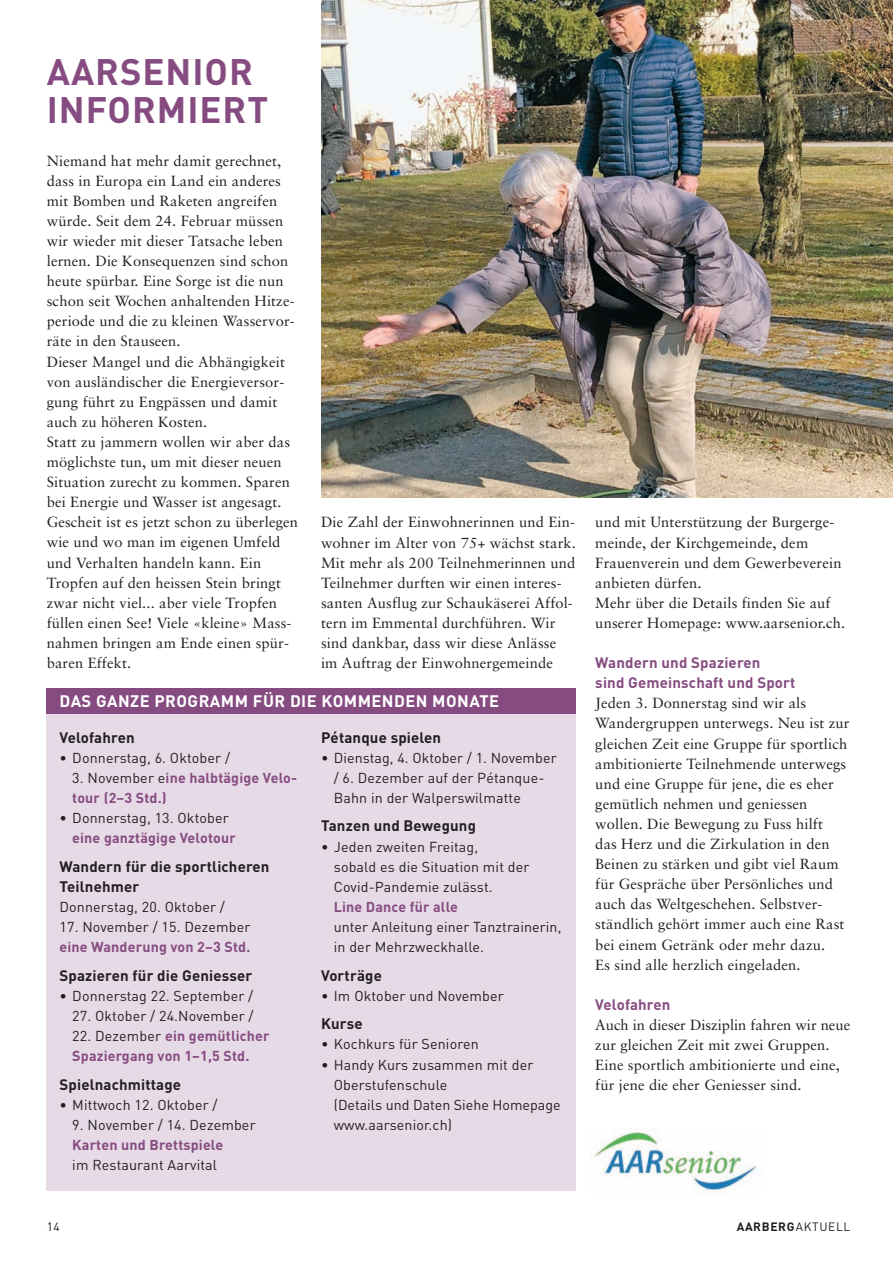
<style>
.page{position:relative;width:893px;height:1263px;background:#fff}
.page>*{position:absolute;margin:0;border:0;box-sizing:border-box;transform-origin:0 0}
.t1{font:700 36.45px/38.4px "DIN";letter-spacing:.025em;color:#864c81}
.t2{font:700 16.5px "DIN";letter-spacing:.025em;color:#fff}
.t3{font:700 15px/20.1px "DIN";letter-spacing:.01em;color:#231f20}
.t4{font:700 15px/20.1px "DIN";letter-spacing:.01em;color:#864c81}
.t5{font:14.7px/20.1px "Sabon";letter-spacing:.01em;color:#231f20}
.t6{font:14.25px/20.1px "DIN";letter-spacing:.01em;color:#231f20}
.t7{font:700 14.25px/20.1px "DIN";letter-spacing:.01em;color:#864c81}
.t8{font:700 12px "DIN";letter-spacing:.055em;color:#231f20}
.t9{font:12px "DIN";color:#231f20}
.s1{font-weight:400;color:#231f20}
.s2{font-weight:400}
</style>
<div class="page">
<div style="left:47px;top:701px;width:529px;height:490px;background:#e6dae6"></div>
<div style="left:47px;top:688px;width:529px;height:26px;background:#864c81"></div>
<img style="left:321px;top:0;width:572px;height:497px">
<img style="left:591px;top:1131px;width:166px;height:60px">
<h1 class="t1" style="left:47px;top:53px;width:223px">AARSENIOR<br>INFORMIERT</h1>
<p class="t5" style="left:47px;top:152px;width:253px">Niemand hat mehr damit gerechnet, dass in Europa ein Land ein anderes mit Bomben und Raketen angreifen würde. Seit dem 24. Februar müssen wir wieder mit dieser Tatsache leben lernen. Die Konsequenzen sind schon heute spürbar. Eine Sorge ist die nun schon seit Wochen anhaltenden Hitze&shy;periode und die zu kleinen Wasservor&shy;räte in den Stauseen.<br>Dieser Mangel und die Abhängigkeit von ausländischer die Energieversor&shy;gung führt zu Engpässen und damit auch zu höheren Kosten.<br>Statt zu jammern wollen wir aber das möglichste tun, um mit dieser neuen Situation zurecht zu kommen. Sparen bei Energie und Wasser ist angesagt.<br>Gescheit ist es jetzt schon zu überlegen wie und wo man im eigenen Umfeld und Verhalten handeln kann. Ein Tropfen auf den heissen Stein bringt zwar nicht viel... aber viele Tropfen füllen einen See! Viele «kleine» Mass&shy;nahmen bringen am Ende einen spür&shy;baren Effekt.</p>
<p class="t5" style="left:321px;top:513px;width:256px">Die Zahl der Einwohnerinnen und Ein&shy;wohner im Alter von 75+ wächst stark.<br>Mit mehr als 200 Teilnehmerinnen und Teilnehmer durften wir einen interes&shy;santen Ausflug zur Schaukäserei Affol&shy;tern im Emmental durchführen. Wir sind dankbar, dass wir diese Anlässe im Auftrag der Einwohnergemeinde</p>
<p class="t2" style="left:60px;top:691px;width:441px">DAS GANZE PROGRAMM FÜR DIE KOMMENDEN MONATE</p>
<p class="t3" style="left:60px;top:727px;width:77px">Velofahren</p>
<p class="t6" style="left:60px;top:748px;width:172px">• Donnerstag, 6. Oktober /</p>
<p class="t7" style="left:72px;top:768px;width:226px"><span class="s1">3. November e</span>ine halbtägige Velo&shy;tour (2–3 Std.)</p>
<p class="t6" style="left:60px;top:808px;width:171px">• Donnerstag, 13. Oktober</p>
<p class="t7" style="left:72px;top:828px;width:165px">eine ganztägige Velotour</p>
<p class="t3" style="left:60px;top:856px;width:212px">Wandern für die sportlicheren<br>Teilnehmer</p>
<p class="t6" style="left:60px;top:897px;width:167px">Donnerstag, 20. Oktober /</p>
<p class="t6" style="left:60px;top:917px;width:192px">17. November / 15. Dezember</p>
<p class="t7" style="left:60px;top:937px;width:192px">eine Wanderung von 2–3 Std.</p>
<p class="t3" style="left:60px;top:965px;width:194px">Spazieren für die Geniesser</p>
<p class="t6" style="left:60px;top:986px;width:195px">• Donnerstag 22. September /</p>
<p class="t6" style="left:72px;top:1006px;width:183px">27. Oktober / 24.November /</p>
<p class="t7" style="left:72px;top:1026px;width:199px"><span class="s1">22. Dezember</span> ein gemütlicher<br>Spaziergang von 1–1,5 Std.</p>
<p class="t3" style="left:60px;top:1074px;width:123px">Spielnachmittage</p>
<p class="t6" style="left:60px;top:1095px;width:160px">• Mittwoch 12. Oktober /</p>
<p class="t6" style="left:72px;top:1115px;width:185px">9. November / 14. Dezember</p>
<p class="t7" style="left:72px;top:1135px;width:152px">Karten und Brettspiele</p>
<p class="t6" style="left:72px;top:1155px;width:146px">im Restaurant Aarvital</p>
<p class="t3" style="left:321px;top:727px;width:122px">Pétanque spielen</p>
<p class="t6" style="left:334px;top:748px;width:224px;text-indent:-13px">• Dienstag, 4. Oktober / 1. November / 6. Dezember auf der Pétanque-<br>Bahn in der Walperswilmatte</p>
<p class="t3" style="left:321px;top:816px;width:156px">Tanzen und Bewegung</p>
<p class="t6" style="left:334px;top:836px;width:197px;text-indent:-13px">• Jeden zweiten Freitag,<br>sobald es die Situation mit der<br>Covid-Pandemie zulässt.</p>
<p class="t7" style="left:334px;top:897px;width:126px">Line Dance für alle</p>
<p class="t6" style="left:334px;top:917px;width:229px">unter Anleitung einer Tanztrainerin, in der Mehrzweckhalle.</p>
<p class="t3" style="left:321px;top:965px;width:62px">Vorträge</p>
<p class="t6" style="left:321px;top:986px;width:184px">• Im Oktober und November</p>
<p class="t3" style="left:321px;top:1014px;width:43px">Kurse</p>
<p class="t6" style="left:321px;top:1034px;width:159px">• Kochkurs für Senioren</p>
<p class="t6" style="left:334px;top:1054px;width:228px;text-indent:-13px">• Handy Kurs zusammen mit der<br>Oberstufenschule<br>(Details und Daten Siehe Homepage www.aarsenior.ch)</p>
<p class="t5" style="left:595px;top:513px;width:252px">und mit Unterstützung der Burgerge&shy;meinde, der Kirchgemeinde, dem<br>Frauenverein und dem Gewerbeverein anbieten dürfen.<br>Mehr über die Details finden Sie auf unserer Homepage: www.aarsenior.ch.</p>
<p class="t4" style="left:595px;top:653px;width:202px">Wandern und Spazieren<br>sind Gemeinschaft und Sport</p>
<p class="t5" style="left:595px;top:694px;width:256px">Jeden 3. Donnerstag sind wir als Wandergruppen unterwegs. Neu ist zur gleichen Zeit eine Gruppe für sportlich ambitionierte Teilnehmende unterwegs und eine Gruppe für jene, die es eher gemütlich nehmen und geniessen wollen. Die Bewegung zu Fuss hilft<br>das Herz und die Zirkulation in den Beinen zu stärken und gibt viel Raum für Gespräche über Persönliches und auch das Weltgeschehen. Selbstver&shy;ständlich gehört immer auch eine Rast bei einem Getränk oder mehr dazu.<br>Es sind alle herzlich eingeladen.</p>
<p class="t4" style="left:595px;top:995px;width:77px">Velofahren</p>
<p class="t5" style="left:595px;top:1016px;width:256px">Auch in dieser Disziplin fahren wir neue zur gleichen Zeit mit zwei Gruppen.<br>Eine sportlich ambitionierte und eine, für jene die eher Geniesser sind.</p>
<p class="t9" style="left:47px;top:1220px;width:15px">14</p>
<p class="t8" style="left:737px;top:1220px;width:115px">AARBERG<span class="s2">AKTUELL</span></p>
</div>
